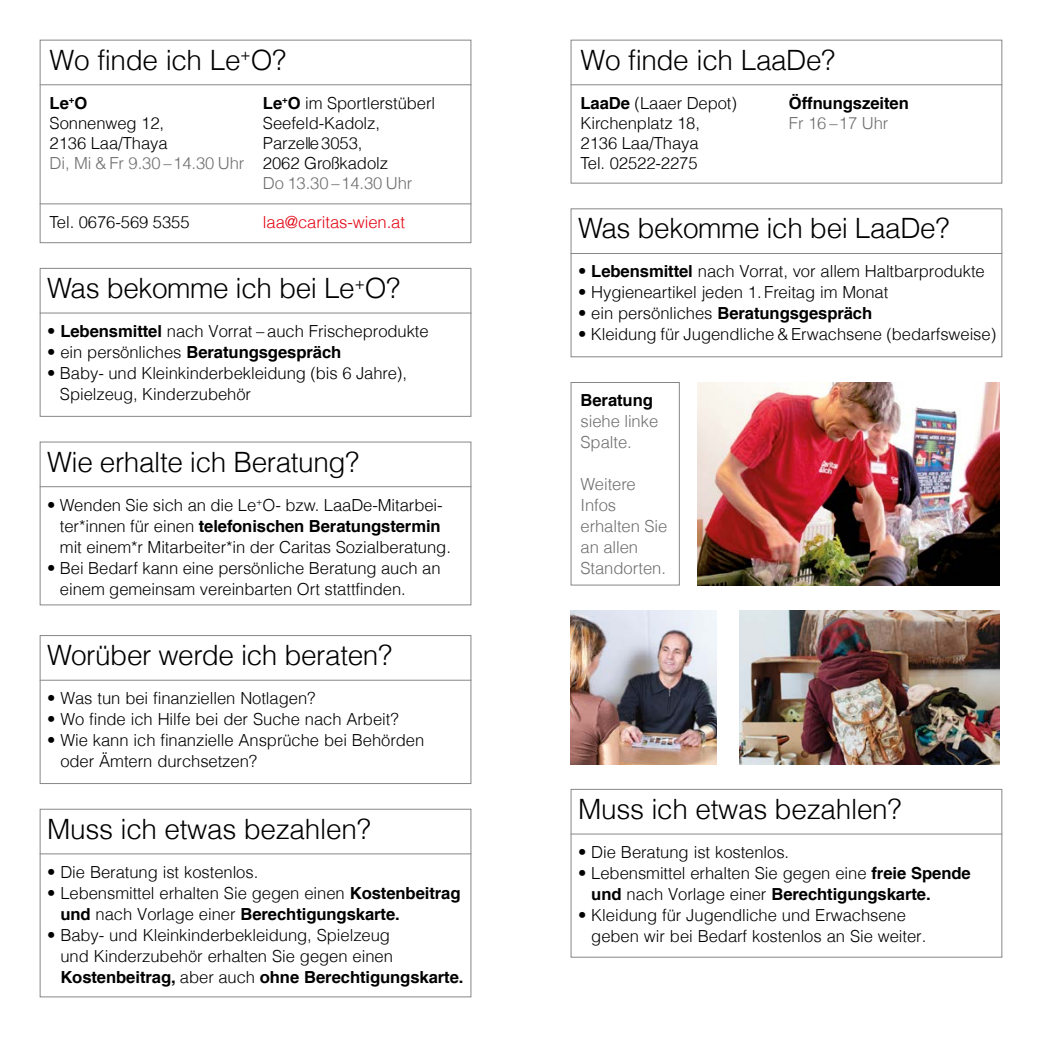
<style>
.page{position:relative;width:1042px;height:1042px;background:#fff}
.page>*{position:absolute;margin:0;border:0;box-sizing:border-box;transform-origin:0 0}
.t1{font:300 28px "Helvetica LT Com";letter-spacing:-.015em;color:#000}
.t2{font:300 16.62px/21px "Helvetica LT Com";letter-spacing:-.005em;color:#000}
.t3{font:300 16.62px/21px "Helvetica LT Com";letter-spacing:-.005em;color:#706f6f}
.t4{font:700 16.62px "Helvetica LT Com";letter-spacing:-.005em;color:#000}
.t5{font:300 16.62px/19.9px "Helveticafor Caritas";letter-spacing:-.005em;color:#000}
.t6{font:300 16.62px "Helvetica LT Com";letter-spacing:-.005em;color:#e30613}
.s1{font-weight:700}
.s2{color:#706f6f}
.s3{font-family:"Helvetica LT Com";color:#706f6f}
.s4{font-weight:300}
</style>
<div class="page">
<div style="left:40px;top:268px;width:431px;height:149px;border:1px solid #878787"></div>
<div style="left:40px;top:809px;width:431px;height:188px;border:1px solid #878787"></div>
<img style="left:697px;top:382px;width:303px;height:203px">
<img style="left:570px;top:610px;width:147px;height:154px">
<hr style="left:40px;top:313px;width:431px;height:1px;background:#878787">
<hr style="left:40px;top:853px;width:431px;height:1px;background:#878787">
<div style="left:570px;top:40px;width:432px;height:144px;border:1px solid #878787"></div>
<hr style="left:570px;top:84px;width:432px;height:1px;background:#878787">
<div style="left:40px;top:40px;width:431px;height:203px;border:1px solid #878787"></div>
<hr style="left:40px;top:84px;width:431px;height:1px;background:#878787">
<div style="left:570px;top:208px;width:432px;height:149px;border:1px solid #878787"></div>
<hr style="left:570px;top:253px;width:432px;height:1px;background:#878787">
<div style="left:40px;top:441px;width:431px;height:164px;border:1px solid #878787"></div>
<hr style="left:40px;top:486px;width:431px;height:1px;background:#878787">
<div style="left:40px;top:635px;width:431px;height:149px;border:1px solid #878787"></div>
<hr style="left:40px;top:680px;width:431px;height:1px;background:#878787">
<img style="left:739px;top:610px;width:261px;height:154px">
<div style="left:570px;top:789px;width:432px;height:168px;border:1px solid #878787"></div>
<hr style="left:570px;top:833px;width:432px;height:1px;background:#878787">
<div style="left:570px;top:382px;width:110px;height:203px;border:1px solid #878787"></div>
<hr style="left:40px;top:203px;width:431px;height:1px;background:#878787">
<h1 class="t1" style="left:50px;top:42px;width:238px">Wo finde ich Le<sup>+</sup>O?</h1>
<p class="t2" style="left:50px;top:93px;width:120px;line-height:19.9px"><span class="s1">Le</span><sup>+</sup><span class="s1">O<br></span>Sonnenweg 12,<br>2136 Laa/Thaya</p>
<p class="t3" style="left:50px;top:152px;width:196px">Di, Mi &amp; Fr 9.30 – 14.30 Uhr</p>
<h1 class="t1" style="left:580px;top:42px;width:256px">Wo finde ich LaaDe?</h1>
<p class="t2" style="left:580px;top:93px;width:158px;line-height:19.9px"><span class="s1">LaaDe</span> (Laaer Depot)<br>Kirchenplatz 18,<br>2136 Laa/Thaya<br>Tel. 02522-2275</p>
<p class="t4" style="left:789px;top:93px;width:121px">Öffnungszeiten</p>
<p class="t5" style="left:263px;top:93px;width:174px"><span class="s1">Le</span><sup>+</sup><span class="s1">O</span> im Sportlerstüberl<br>Seefeld-Kadolz,<br>Parzelle 3053,<br>2062 Großkadolz<br><span class="s2">Do 13.30</span> <span class="s3">–</span> <span class="s2">14.30 Uhr</span></p>
<p class="t6" style="left:263px;top:212px;width:144px">laa@caritas-wien.at</p>
<h1 class="t1" style="left:578px;top:211px;width:373px">Was bekomme ich bei LaaDe?</h1>
<p class="t2" style="left:578px;top:261px;width:408px">• <span class="s1">Lebensmittel</span> nach Vorrat, vor allem Haltbarprodukte</p>
<p class="t2" style="left:578px;top:282px;width:312px">• Hygieneartikel jeden 1. Freitag im Monat</p>
<p class="t4" style="left:578px;top:303px;width:296px"><span class="s4">• ein persönliches</span> Beratungsgespräch</p>
<p class="t2" style="left:578px;top:324px;width:420px">• Kleidung für Jugendliche &amp; Erwachsene (bedarfsweise)</p>
<p class="t3" style="left:789px;top:112px;width:101px">Fr 16 – 17 Uhr</p>
<p class="t2" style="left:50px;top:212px;width:141px">Tel. 0676-569 5355</p>
<h1 class="t1" style="left:47px;top:270px;width:355px">Was bekomme ich bei Le<sup>+</sup>O?</h1>
<p class="t2" style="left:47px;top:320px;width:383px">• <span class="s1">Lebensmittel</span> nach Vorrat – auch Frischeprodukte</p>
<p class="t4" style="left:47px;top:342px;width:296px"><span class="s4">• ein persönliches</span> Beratungsgespräch</p>
<p class="t2" style="left:60px;top:362px;width:349px;text-indent:-13px">• Baby- und Kleinkinderbekleidung (bis 6 Jahre),<br>Spielzeug, Kinderzubehör</p>
<p class="t4" style="left:580px;top:390px;width:74px">Beratung</p>
<p class="t3" style="left:580px;top:411px;width:79px">siehe linke<br>Spalte.</p>
<p class="t3" style="left:580px;top:474px;width:88px">Weitere<br>Infos erhalten Sie an allen<br>Standorten.</p>
<h1 class="t1" style="left:47px;top:444px;width:314px">Wie erhalte ich Beratung?</h1>
<p class="t2" style="left:60px;top:494px;width:392px;text-indent:-13px">• Wenden Sie sich an die Le<sup>+</sup>O- bzw. LaaDe-Mitarbei&shy;ter*innen für einen <span class="s1">telefonischen Beratungstermin </span>mit einem*r Mitarbeiter*in der Caritas Sozialberatung.</p>
<p class="t2" style="left:60px;top:557px;width:382px;text-indent:-13px">• Bei Bedarf kann eine persönliche Beratung auch an einem gemeinsam vereinbarten Ort stattfinden.</p>
<h1 class="t1" style="left:47px;top:638px;width:346px">Worüber werde ich beraten?</h1>
<p class="t2" style="left:47px;top:687px;width:270px">• Was tun bei finanziellen Notlagen?</p>
<p class="t2" style="left:47px;top:708px;width:353px">• Wo finde ich Hilfe bei der Suche nach Arbeit?</p>
<p class="t2" style="left:60px;top:729px;width:365px;text-indent:-13px">• Wie kann ich finanzielle Ansprüche bei Behörden oder Ämtern durchsetzen?</p>
<h1 class="t1" style="left:47px;top:811px;width:325px">Muss ich etwas bezahlen?</h1>
<p class="t2" style="left:47px;top:861px;width:213px">• Die Beratung ist kostenlos.</p>
<p class="t2" style="left:60px;top:882px;width:402px;text-indent:-13px">• Lebensmittel erhalten Sie gegen einen <span class="s1">Kostenbeitrag und</span> nach Vorlage einer <span class="s1">Berechtigungskarte.</span></p>
<p class="t2" style="left:60px;top:924px;width:405px;text-indent:-13px">• Baby- und Kleinkinderbekleidung, Spielzeug<br>und Kinderzubehör erhalten Sie gegen einen<br><span class="s1">Kostenbeitrag,</span> aber auch <span class="s1">ohne Berechtigungskarte.</span></p>
<h1 class="t1" style="left:578px;top:791px;width:325px">Muss ich etwas bezahlen?</h1>
<p class="t2" style="left:578px;top:841px;width:213px">• Die Beratung ist kostenlos.</p>
<p class="t2" style="left:591px;top:862px;width:381px;text-indent:-13px">• Lebensmittel erhalten Sie gegen eine <span class="s1">freie Spende und</span> nach Vorlage einer <span class="s1">Berechtigungskarte.</span></p>
<p class="t2" style="left:591px;top:904px;width:336px;text-indent:-13px">• Kleidung für Jugendliche und Erwachsene geben wir bei Bedarf kostenlos an Sie weiter.</p>
</div>
